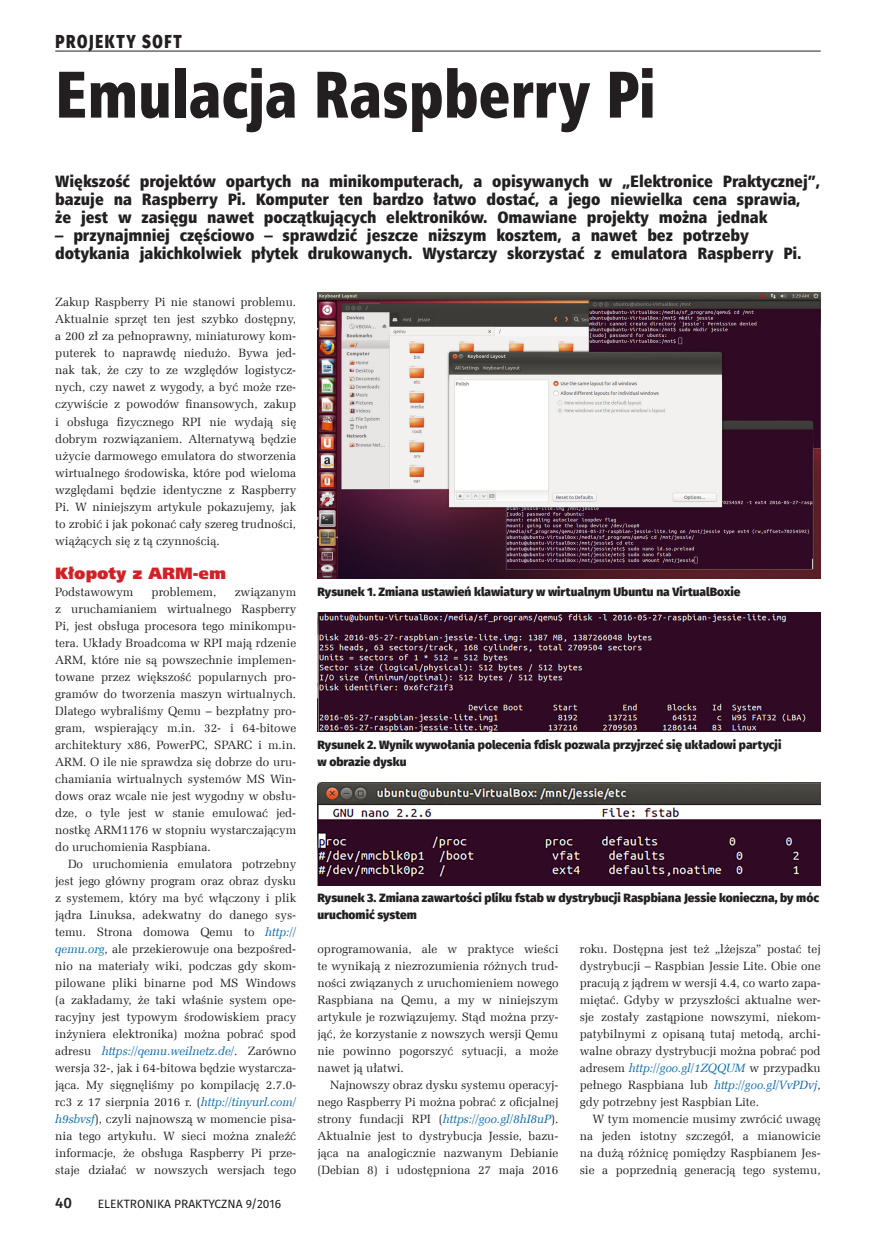
<style>
.page{position:relative;width:893px;height:1234px;background:#fff}
.page>*{position:absolute;margin:0;border:0;box-sizing:border-box;transform-origin:0 0}
._9_Tytul{font:66px "Humnst 777 X Blk Cn EU";color:#231f20;scale:.9 1}
.t1{font:800 18.75px "Fira Sans";letter-spacing:.11em;color:#231f20;scale:.8 1}
._2_Lead_kurs{font:16.5px/18px "Humnst 777 X Blk Cn EU";letter-spacing:-.005em;color:#231f20}
._3_Srodtytul_kurs{font:16.5px "Humnst 777 X Blk EU";color:#d12126}
.t2{font:500 15px "Fira Sans";color:#231f20}
._1_Body{font:12px/17px "Zapf Ellipt EU";color:#231f20;text-align:justify}
._4_Podpis{font:800 12px/17px "Fira Sans";color:#231f20}
.t3{font:12px "Fira Sans";color:#231f20}
.s1{font-style:italic;color:#0367b3}
</style>
<div class="page">
<img style="left:317px;top:292px;width:504px;height:286px">
<img style="left:317px;top:612px;width:504px;height:119px">
<img style="left:317px;top:782px;width:504px;height:102px">
<hr style="left:55px;top:51px;width:766px;height:1px;background:#231f20">
<p class="t1" style="left:55px;top:28px;width:160px">PROJEKTY SOFT</p>
<p class="_9_Tytul" style="left:55px;top:52px;width:669px">Emulacja Raspberry Pi</p>
<p class="_2_Lead_kurs" style="left:55px;top:172px;width:766px">Większość projektów opartych na minikomputerach, a opisywanych w „Elektronice Praktycznej”, bazuje na Raspberry Pi. Komputer ten bardzo łatwo dostać, a jego niewielka cena sprawia, że jest w zasięgu nawet początkujących elektroników. Omawiane projekty można jednak</p>
<p class="_2_Lead_kurs" style="left:55px;top:226px;width:748px">– przynajmniej częściowo – sprawdzić jeszcze niższym kosztem, a nawet bez potrzeby dotykania jakichkolwiek płytek drukowanych. Wystarczy skorzystać z emulatora Raspberry Pi.</p>
<p class="_1_Body" style="left:55px;top:294px;width:242px">Zakup Raspberry Pi nie stanowi problemu.<br>Aktualnie sprzęt ten jest szybko dostępny, a 200 zł za pełnoprawny, miniaturowy kom&shy;puterek to naprawdę niedużo. Bywa jed&shy;nak tak, że czy to ze względów logistycz&shy;nych, czy nawet z wygody, a być może rze&shy;czywiście z powodów finansowych, zakup i obsługa fizycznego RPI nie wydają się dobrym rozwiązaniem. Alternatywą będzie użycie darmowego emulatora do stworzenia wirtualnego środowiska, które pod wieloma względami będzie identyczne z Raspberry Pi. W niniejszym artykule pokazujemy, jak to zrobić i jak pokonać cały szereg trudności, wiążących się z tą czynnością.</p>
<p class="_3_Srodtytul_kurs" style="left:55px;top:562px;width:172px">Kłopoty z ARM-em</p>
<p class="_1_Body" style="left:55px;top:583px;width:80px">Podstawowym</p>
<p class="_1_Body" style="left:152px;top:583px;width:66px">problemem,</p>
<p class="_1_Body" style="left:55px;top:583px;width:242px;text-indent:179px">związanym z uruchamianiem wirtualnego Raspberry Pi, jest obsługa procesora tego minikompu&shy;tera. Układy Broadcoma w RPI mają rdzenie ARM, które nie są powszechnie implemen&shy;towane przez większość popularnych pro&shy;gramów do tworzenia maszyn wirtualnych.<br>Dlatego wybraliśmy Qemu – bezpłatny pro&shy;gram, wspierający m.in. 32- i 64-bitowe architektury x86, PowerPC, SPARC i m.in.<br>ARM. O ile nie sprawdza się dobrze do uru&shy;chamiania wirtualnych systemów MS Win&shy;dows oraz wcale nie jest wygodny w obsłu&shy;dze, o tyle jest w stanie emulować jed&shy;nostkę ARM1176 w stopniu wystarczającym do uruchomienia Raspbiana.</p>
<p class="_1_Body" style="left:55px;top:855px;width:242px;text-indent:13px">Do uruchomienia emulatora potrzebny jest jego główny program oraz obraz dysku z systemem, który ma być włączony i plik jądra Linuksa, adekwatny do danego sys&shy;temu. Strona domowa Qemu to <span class="s1">http:// qemu.org</span>, ale przekierowuje ona bezpośred&shy;nio na materiały wiki, podczas gdy skom&shy;pilowane pliki binarne pod MS Windows (a zakładamy, że taki właśnie system ope&shy;racyjny jest typowym środowiskiem pracy inżyniera elektronika) można pobrać spod adresu <span class="s1">https://qemu.weilnetz.de/</span>. Zarówno wersja 32-, jak i 64-bitowa będzie wystarcza&shy;jąca. My sięgnęliśmy po kompilację 2.7.0- rc3 z 17 sierpnia 2016 r. (<span class="s1">http://tinyurl.com/ h9sbvsf</span>), czyli najnowszą w momencie pisa&shy;nia tego artykułu. W sieci można znaleźć informacje, że obsługa Raspberry Pi prze&shy;staje działać w nowszych wersjach tego</p>
<p class="t2" style="left:55px;top:1192px;width:18px">40</p>
<p class="t3" style="left:98px;top:1195px;width:185px">ELEKTRONIKA PRAKTYCZNA 9/2016</p>
<p class="_4_Podpis" style="left:317px;top:583px;width:424px">Rysunek 1. Zmiana ustawień klawiatury w wirtualnym Ubuntu na VirtualBoxie</p>
<p class="_4_Podpis" style="left:317px;top:736px;width:465px">Rysunek 2. Wynik wywołania polecenia fdisk pozwala przyjrzeć się układowi partycji w obrazie dysku</p>
<p class="_4_Podpis" style="left:317px;top:889px;width:503px">Rysunek 3. Zmiana zawartości pliku fstab w dystrybucji Raspbiana Jessie konieczna, by móc uruchomić system</p>
<p class="_1_Body" style="left:317px;top:940px;width:242px">oprogramowania, ale w praktyce wieści te wynikają z niezrozumienia różnych trud&shy;ności związanych z uruchomieniem nowego Raspbiana na Qemu, a my w niniejszym artykule je rozwiązujemy. Stąd można przy&shy;jąć, że korzystanie z nowszych wersji Qemu nie powinno pogorszyć sytuacji, a może nawet ją ułatwi.</p>
<p class="_1_Body" style="left:317px;top:1076px;width:242px;text-indent:13px">Najnowszy obraz dysku systemu operacyj&shy;nego Raspberry Pi można pobrać z oficjalnej strony fundacji RPI (<span class="s1">https://goo.gl/8hI8uP</span>).<br>Aktualnie jest to dystrybucja Jessie, bazu&shy;jąca na analogicznie nazwanym Debianie (Debian 8) i udostępniona 27 maja 2016</p>
<p class="_1_Body" style="left:580px;top:940px;width:242px">roku. Dostępna jest też „lżejsza” postać tej dystrybucji – Raspbian Jessie Lite. Obie one pracują z jądrem w wersji 4.4, co warto zapa&shy;miętać. Gdyby w przyszłości aktualne wer&shy;sje zostały zastąpione nowszymi, niekom&shy;patybilnymi z opisaną tutaj metodą, archi&shy;walne obrazy dystrybucji można pobrać pod adresem <span class="s1">http://goo.gl/1ZQQUM</span> w przypadku pełnego Raspbiana lub <span class="s1">http://goo.gl/VvPDvj</span>, gdy potrzebny jest Raspbian Lite.</p>
<p class="_1_Body" style="left:580px;top:1110px;width:242px;text-indent:13px">W tym momencie musimy zwrócić uwagę na jeden istotny szczegół, a mianowicie na dużą różnicę pomiędzy Raspbianem Jes&shy;sie a poprzednią generacją tego systemu,</p>
</div>
